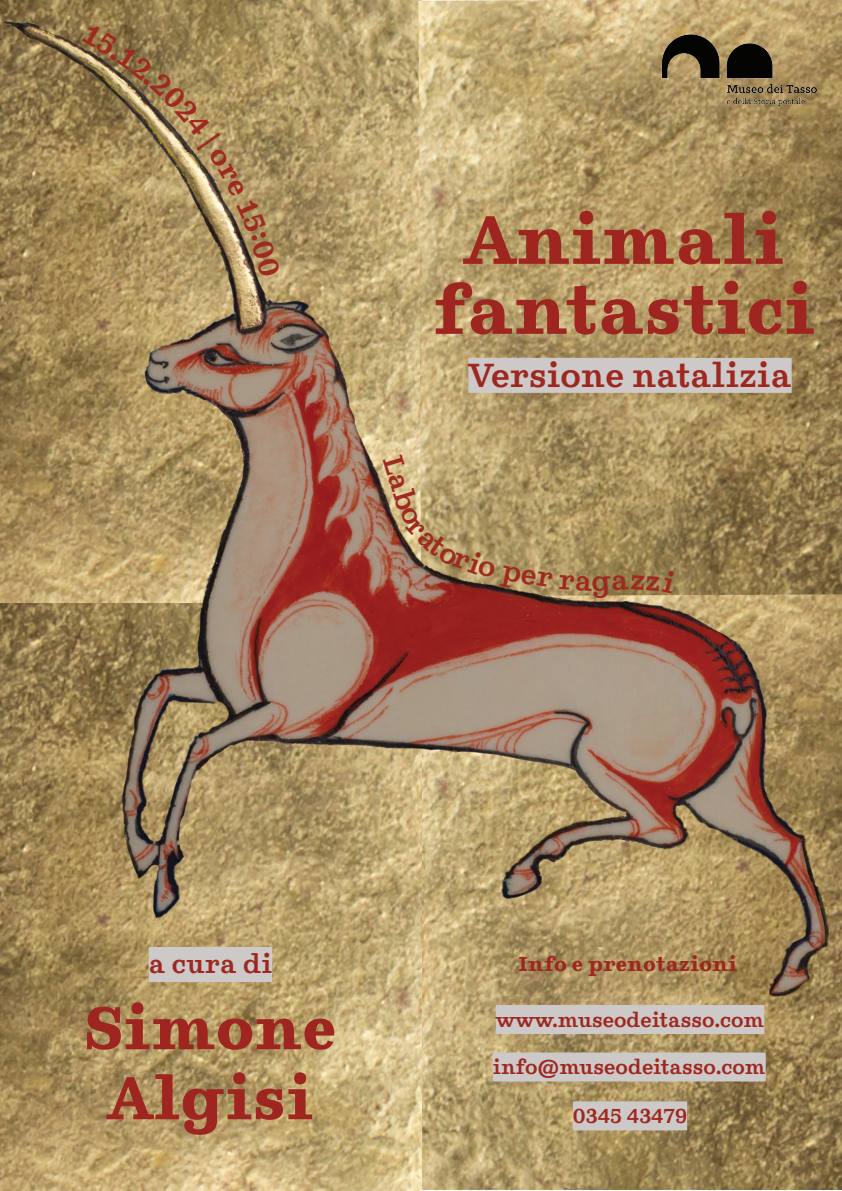
<style>
.page{position:relative;width:842px;height:1191px;background:#fff}
.page>*{position:absolute;margin:0;border:0;box-sizing:border-box;transform-origin:0 0}
.t1{font:700 68px/70px "Ghostlight";color:#9e2520;text-align:center}
.t2{font:700 60px/70px "Ghostlight";color:#9e2520;text-align:center}
.t3{font:33px "Ghostlight";color:#9e2820}
.t4{font:26px "Ghostlight";color:#9e2820}
.t5{font:20px "Ghostlight";color:#9e2820}
.t6{font:700 20px "Ghostlight";color:#9e2820}
</style>
<div class="page">
<img style="left:421px;top:596px;width:421px;height:593px">
<img style="left:0;top:602px;width:421px;height:589px">
<img style="left:0;top:0;width:418px;height:602px">
<img style="left:418px;top:0;width:424px;height:596px">
<img style="left:3px;top:11px;width:831px;height:992px">
<div style="left:573px;top:1101px;width:114px;height:29px;background:#cdc9c8"></div>
<div style="left:493px;top:1052px;width:273px;height:29px;background:#cdc9c8"></div>
<div style="left:496px;top:1005px;width:268px;height:29px;background:#cdc9c8"></div>
<div style="left:149px;top:947px;width:123px;height:35px;background:#cdc9c8"></div>
<div style="left:468px;top:358px;width:324px;height:35px;background:#cdc9c8"></div>
<img style="left:660px;top:35px;width:157px;height:71px">
<svg style="left:82px;top:24px;width:198px;height:253px;background:#a48d5c"></svg>
<svg style="left:559px;top:570px;width:118px;height:28px;background:#a18b59"></svg>
<svg style="left:383px;top:454px;width:170px;height:135px;background:#b3996c"></svg>
<h1 class="t1" style="left:433px;top:200px;width:384px">Animali fantastici</h1>
<h3 class="t3" style="left:468px;top:348px;width:325px">Versione natalizia</h3>
<h3 class="t4" style="left:149px;top:942px;width:125px">a cura di</h3>
<h2 class="t2" style="left:85px;top:988px;width:253px">Simone<br>Algisi</h2>
<p class="t6" style="left:518px;top:946px;width:220px">Info e prenotazioni</p>
<p class="t5" style="left:496px;top:1002px;width:270px">www.museodeitasso.com</p>
<p class="t5" style="left:493px;top:1050px;width:274px">info@museodeitasso.com</p>
<p class="t5" style="left:573px;top:1099px;width:116px">0345 43479</p>
</div>
